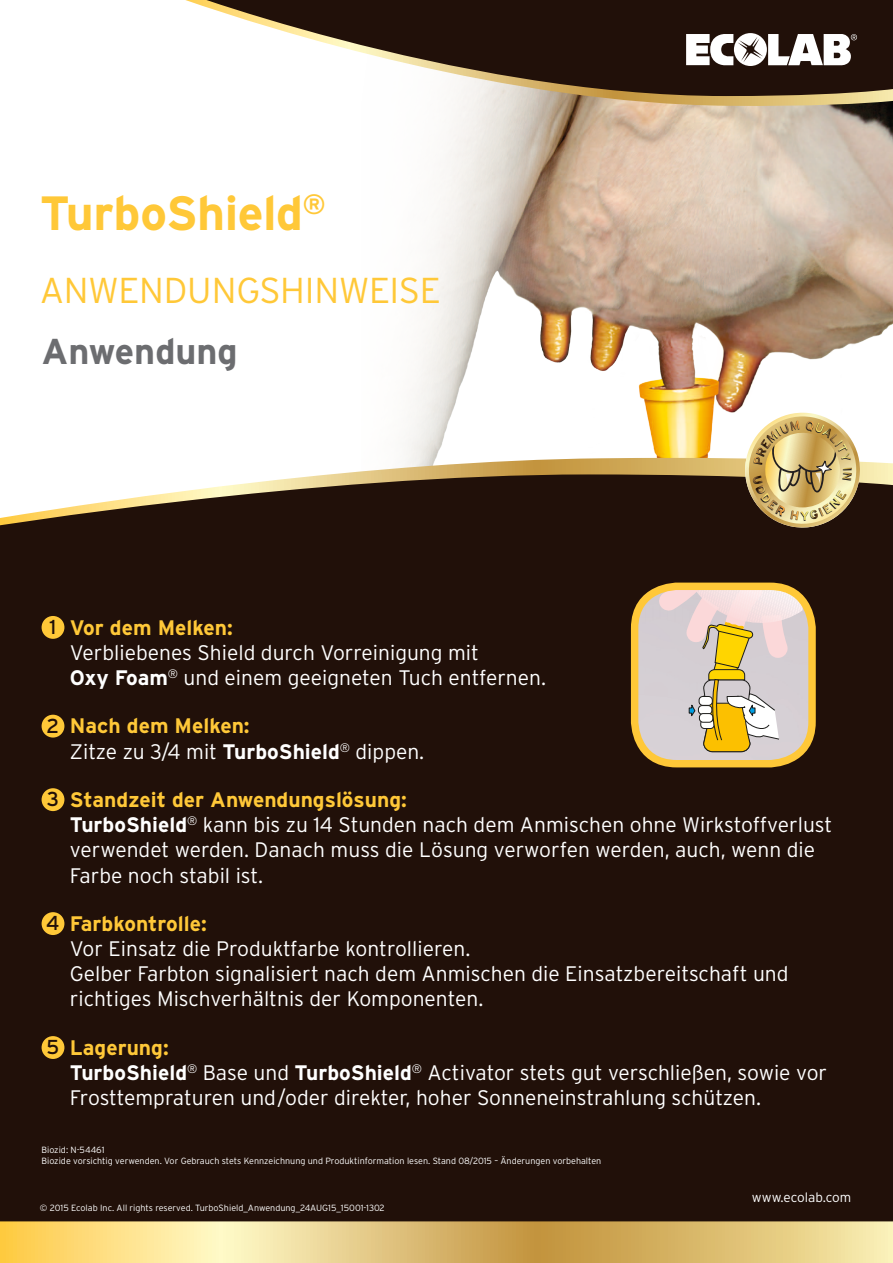
<style>
.page{position:relative;width:893px;height:1263px;background:#fff}
.page>*{position:absolute;margin:0;border:0;box-sizing:border-box;transform-origin:0 0}
.t1{font:700 48px "Interstate";letter-spacing:-.01em;color:#ffc838}
.t2{font:300 36px "Interstate";letter-spacing:-.01em;color:#ffc838}
.t3{font:700 36px "Interstate";color:#6c6d70}
.t4{font:300 21px/25.2px "Interstate";color:#fff}
.t5{font:300 13.5px "Interstate";color:#fff}
.t6{font:300 9px/10.8px "Interstate";color:#fff}
.s1{font-weight:400;font-size:20.1px;color:#211009}
.s2{font-weight:700;color:#ffc838}
.s3{font-weight:700}
</style>
<div class="page">
<img style="left:406px;top:107px;width:487px;height:351px">
<svg style="left:454px;top:96px;width:439px;height:11px;background:#cdb689"></svg>
<svg style="left:185px;top:0;width:708px;height:96px;fill:#211009"></svg>
<svg style="left:0;top:1221px;width:893px;height:42px;background:#e4c87c"></svg>
<svg style="left:335px;top:458px;width:558px;height:16px"></svg>
<div style="left:0;top:474px;width:893px;height:747px;background:#211009"></div>
<svg style="left:686px;top:33px;width:171px;height:33px"></svg>
<div style="left:42px;top:616px;width:22px;height:23px;background:#ffc838;border-radius:50%"></div>
<div style="left:42px;top:715px;width:22px;height:22px;background:#ffc838;border-radius:50%"></div>
<div style="left:42px;top:788px;width:22px;height:23px;background:#ffc838;border-radius:50%"></div>
<div style="left:42px;top:912px;width:22px;height:23px;background:#ffc838;border-radius:50%"></div>
<div style="left:42px;top:1036px;width:22px;height:23px;background:#ffc838;border-radius:50%"></div>
<img style="left:635px;top:586px;width:177px;height:178px">
<svg style="left:658px;top:586px;width:145px;height:166px;background:#dcccb3"></svg>
<div style="left:631px;top:583px;width:185px;height:184px;border:7px solid #ffc838;border-radius:42px"></div>
<svg style="left:740px;top:408px;width:125px;height:124px"></svg>
<h1 class="t1" style="left:40px;top:184px;width:288px">TurboShield<sup>®</sup></h1>
<h2 class="t2" style="left:40px;top:268px;width:402px">anwendungshinweise</h2>
<h2 class="t3" style="left:42px;top:330px;width:198px">Anwendung</h2>
<p class="t4" style="left:70px;top:614px;width:478px;text-indent:-20px"><span class="s1">1</span> <span class="s2">Vor dem Melken:<br></span>Verbliebenes Shield durch Vorreinigung mit<br><span class="s3">Oxy Foam</span><sup>®</sup> und einem geeigneten Tuch entfernen.</p>
<p class="t4" style="left:70px;top:713px;width:356px;text-indent:-23px"><span class="s1">2</span> <span class="s2">Nach dem Melken:<br></span>Zitze zu 3/4 mit <span class="s3">TurboShield</span><sup>®</sup> dippen.</p>
<p class="t4" style="left:70px;top:787px;width:764px;text-indent:-23px"><span class="s1">3</span> <span class="s2">Standzeit der Anwendungslösung:<br></span><span class="s3">TurboShield</span><sup>®</sup> kann bis zu 14 Stunden nach dem Anmischen ohne Wirkstoffverlust verwendet werden. Danach muss die Lösung verworfen werden, auch, wenn die Farbe noch stabil ist.</p>
<p class="t4" style="left:70px;top:911px;width:720px;text-indent:-24px"><span class="s1">4</span> <span class="s2">Farbkontrolle:<br></span>Vor Einsatz die Produktfarbe kontrollieren.<br>Gelber Farbton signalisiert nach dem Anmischen die Einsatzbereitschaft und richtiges Mischverhältnis der Komponenten.</p>
<p class="t4" style="left:70px;top:1034px;width:759px;text-indent:-23px"><span class="s1">5</span> <span class="s2">Lagerung:<br></span><span class="s3">TurboShield</span><sup>®</sup> Base und <span class="s3">TurboShield</span><sup>®</sup> Activator stets gut verschließen, sowie vor<br>Frosttempraturen und/oder direkter, hoher Sonneneinstrahlung schützen.</p>
<p class="t6" style="left:42px;top:1144px;width:561px">Biozid: N-54461<br>Biozide vorsichtig verwenden. Vor Gebrauch stets Kennzeichnung und Produktinformation lesen. Stand 08/2015 – Änderungen vorbehalten</p>
<p class="t6" style="left:40px;top:1202px;width:277px">© 2015 Ecolab I nc. All rights reserved. TurboShield_Anwendung_24AUG</p>
<p class="t6" style="left:328px;top:1202px;width:58px">15_15001-1302</p>
<p class="t5" style="left:752px;top:1188px;width:101px">www.ecolab.com</p>
</div>
